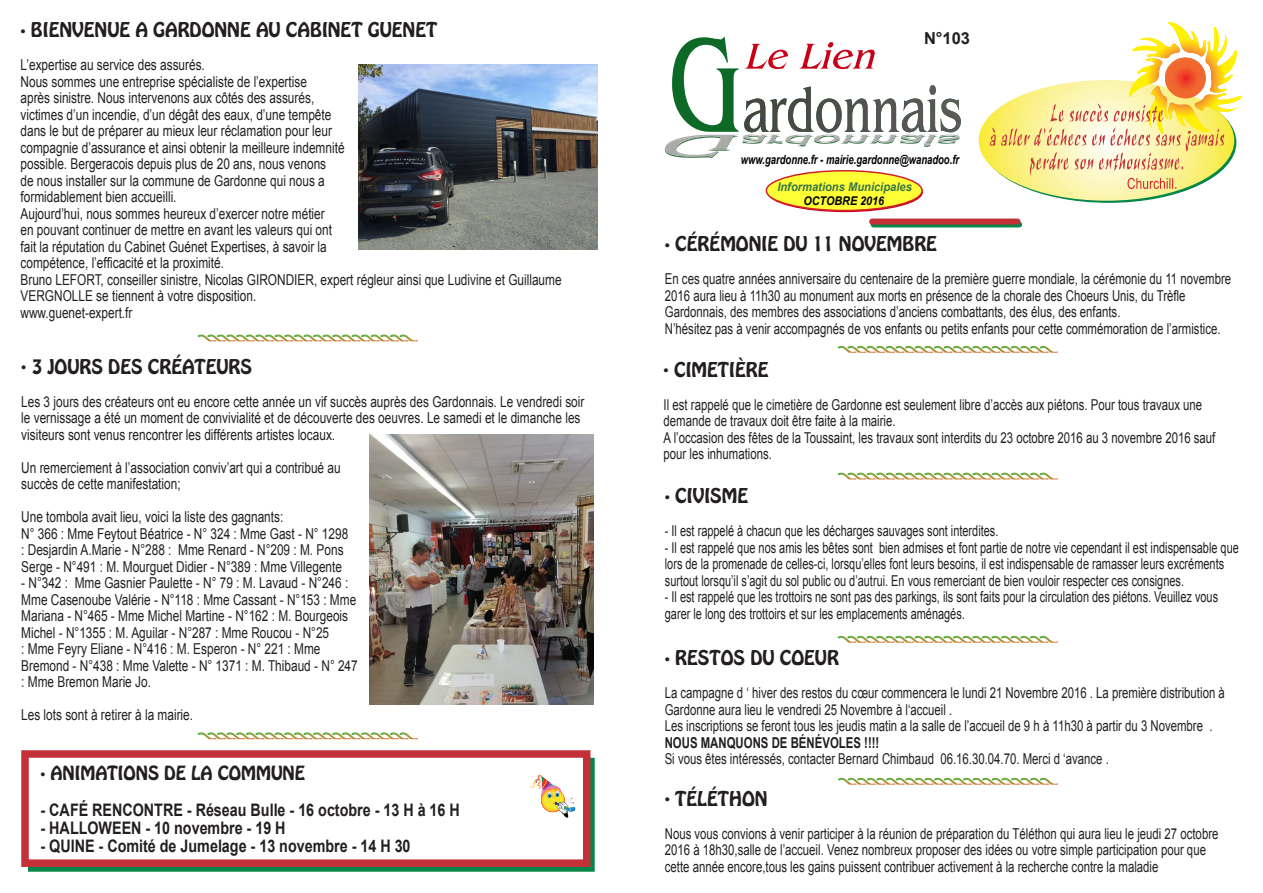
<style>
.page{position:relative;width:1263px;height:893px;background:#fff}
.page>*{position:absolute;margin:0;border:0;box-sizing:border-box;transform-origin:0 0}
.t1{font:18px "Hobo Std";color:#231f20}
.t2{font:700 17.25px "Arial";color:#231f20;scale:.83 1}
.t3{font:17.25px "Hobo Std";color:#231f20}
.t4{font:700 16.5px "Arial";color:#231f20}
.t5{font:15px/16.5px "Arial";color:#231f20;scale:.79 1}
.t6{font:15px/16.5px "Arial";color:#231f20;scale:.76 1}
.t7{font:15px/16.5px "Arial";color:#231f20;scale:.73 1}
.t8{font:700 15px "Arial";color:#231f20;scale:.76 1}
.t9{font:italic 700 12.6px "Arial";color:#000;scale:.75 1}
.t10{font:italic 700 12px "Arial";color:#387545;scale:.93 1}
.t11{font:italic 700 12px "Arial";color:#000;scale:.9 1}
</style>
<div class="page">
<svg style="left:664px;top:36px;width:297px;height:122px"></svg>
<svg style="left:767px;top:172px;width:156px;height:40px"></svg>
<div style="left:766px;top:171px;width:156px;height:39px;background:#ffff36;border-radius:50%"></div>
<div style="left:766px;top:170px;width:157px;height:41px;border:2px solid #d1232a;border-radius:50%"></div>
<div style="left:873px;top:221px;width:146px;height:6px;background:#068749"></div>
<div style="left:872px;top:219px;width:145px;height:6px;background:#c43038"></div>
<div style="left:28px;top:758px;width:567px;height:114px;border:8px solid #068749"></div>
<div style="left:21px;top:750px;width:569px;height:117px;background:#fff;border:8px solid #c43038"></div>
<svg style="left:529px;top:775px;width:46px;height:43px"></svg>
<img style="left:369px;top:434px;width:225px;height:270px">
<img style="left:358px;top:65px;width:239px;height:184px">
<svg style="left:979px;top:22px;width:263px;height:178px"></svg>
<svg style="left:838px;top:346px;width:220px;height:7px"></svg>
<svg style="left:838px;top:473px;width:220px;height:6px"></svg>
<svg style="left:198px;top:334px;width:220px;height:7px"></svg>
<svg style="left:198px;top:732px;width:220px;height:7px"></svg>
<svg style="left:837px;top:636px;width:220px;height:7px"></svg>
<svg style="left:838px;top:778px;width:220px;height:7px"></svg>
<p class="t1" style="left:21px;top:18px;width:418px">. BIENVENUE A GARDONNE AU CABINET GUENET</p>
<p class="t5" style="left:21px;top:57px;width:235px">L’expertise au service des assurés.</p>
<p class="t5" style="left:21px;top:74px;width:412px">Nous sommes une entreprise spécialiste de l’expertise<br>après sinistre. Nous intervenons aux côtés des assurés, victimes d’un incendie, d’un dégât des eaux, d’une tempête dans le but de préparer au mieux leur réclamation pour leur compagnie d’assurance et ainsi obtenir la meilleure indemnité possible. Bergeracois depuis plus de 20 ans, nous venons<br>de nous installer sur la commune de Gardonne qui nous a formidablement bien accueilli.</p>
<p class="t5" style="left:21px;top:206px;width:396px">Aujourd’hui, nous sommes heureux d’exercer notre métier en pouvant continuer de mettre en avant les valeurs qui ont fait la réputation du Cabinet Guénet Expertises, à savoir la compétence, l’efficacité et la proximité.</p>
<p class="t5" style="left:21px;top:272px;width:686px">Bruno LEFORT, conseiller sinistre, Nicolas GIRONDIER, expert régleur ainsi que Ludivine et Guillaume<br>VERGNOLLE se tiennent à votre disposition.</p>
<p class="t5" style="left:21px;top:305px;width:143px">www.guenet-expert.fr</p>
<p class="t1" style="left:21px;top:354px;width:232px">. 3 JOURS DES CRÉATEURS</p>
<p class="t5" style="left:21px;top:393px;width:714px">Les 3 jours des créateurs ont eu encore cette année un vif succès auprès des Gardonnais. Le vendredi soir le vernissage a été un moment de convivialité et de découverte des oeuvres. Le samedi et le dimanche les visiteurs sont venus rencontrer les différents artistes locaux.</p>
<p class="t5" style="left:21px;top:459px;width:406px">Un remerciement à l’association conviv’art qui a contribué au succès de cette manifestation;</p>
<p class="t5" style="left:21px;top:509px;width:333px">Une tombola avait lieu, voici la liste des gagnants:</p>
<p class="t5" style="left:21px;top:525px;width:415px">N° 366 : Mme Feytout Béatrice - N° 324 : Mme Gast - N° 1298 : Desjardin A.Marie - N°288 : Mme Renard - N°209 : M. Pons<br>Serge - N°491 : M. Mourguet Didier - N°389 : Mme Villegente</p>
<p class="t5" style="left:21px;top:575px;width:427px">- N°342 : Mme Gasnier Paulette - N° 79 : M. Lavaud - N°246 :<br>Mme Casenoube Valérie - N°118 : Mme Cassant - N°153 : Mme Mariana - N°465 - Mme Michel Martine - N°162 : M. Bourgeois Michel - N°1355 : M. Aguilar - N°287 : Mme Roucou - N°25<br>: Mme Feyry Eliane - N°416 : M. Esperon - N° 221 : Mme Bremond - N°438 : Mme Valette - N° 1371 : M. Thibaud - N° 247 : Mme Bremon Marie Jo.</p>
<p class="t5" style="left:21px;top:707px;width:219px">Les lots sont à retirer à la mairie.</p>
<p class="t3" style="left:41px;top:761px;width:266px">. ANIMATIONS DE LA COMMUNE</p>
<p class="t2" style="left:41px;top:799px;width:507px">- CAFÉ RENCONTRE - Réseau Bulle - 16 octobre - 13 H à 16 H</p>
<p class="t2" style="left:41px;top:817px;width:297px">- HALLOWEEN - 10 novembre - 19 H</p>
<p class="t2" style="left:41px;top:835px;width:447px">- QUINE - Comité de Jumelage - 13 novembre - 14 H 30</p>
<p class="t4" style="left:924px;top:28px;width:48px">N°103</p>
<p class="t9" style="left:741px;top:151px;width:293px">www.gardonne.fr - mairie.gardonne@wanadoo.fr</p>
<p class="t10" style="left:777px;top:179px;width:146px">Informations Municipales</p>
<p class="t11" style="left:803px;top:193px;width:91px">OCTOBRE 2016</p>
<p class="t1" style="left:665px;top:231px;width:274px">. CÉRÉMONIE DU 11 NOVEMBRE</p>
<p class="t6" style="left:665px;top:271px;width:747px">En ces quatre années anniversaire du centenaire de la première guerre mondiale, la cérémonie du 11 novembre<br>2016 aura lieu à 11h30 au monument aux morts en présence de la chorale des Choeurs Unis, du Trèfle<br>Gardonnais, des membres des associations d’anciens combattants, des élus, des enfants.</p>
<p class="t6" style="left:665px;top:320px;width:733px">N’hésitez pas à venir accompagnés de vos enfants ou petits enfants pour cette commémoration de l’armistice.</p>
<p class="t1" style="left:664px;top:357px;width:106px">. CIMETIÈRE</p>
<p class="t6" style="left:664px;top:397px;width:710px">Il est rappelé que le cimetière de Gardonne est seulement libre d’accès aux piétons. Pour tous travaux une demande de travaux doit être faite à la mairie.</p>
<p class="t6" style="left:664px;top:430px;width:727px">A l’occasion des fêtes de la Toussaint, les travaux sont interdits du 23 octobre 2016 au 3 novembre 2016 sauf pour les inhumations.</p>
<p class="t1" style="left:665px;top:483px;width:85px">. CIVISME</p>
<p class="t7" style="left:665px;top:523px;width:458px">- Il est rappelé à chacun que les décharges sauvages sont interdites.</p>
<p class="t7" style="left:665px;top:539px;width:788px">- Il est rappelé que nos amis les bêtes sont bien admises et font partie de notre vie cependant il est indispensable que lors de la promenade de celles-ci, lorsqu’elles font leurs besoins, il est indispensable de ramasser leurs excréments surtout lorsqu’il s’agit du sol public ou d’autrui. En vous remerciant de bien vouloir respecter ces consignes.</p>
<p class="t7" style="left:665px;top:589px;width:759px">- Il est rappelé que les trottoirs ne sont pas des parkings, ils sont faits pour la circulation des piétons. Veuillez vous garer le long des trottoirs et sur les emplacements aménagés.</p>
<p class="t1" style="left:665px;top:645px;width:176px">. RESTOS DU COEUR</p>
<p class="t6" style="left:665px;top:685px;width:738px">La campagne d ‘ hiver des restos du cœur commencera le lundi 21 Novembre 2016 . La première distribution à<br>Gardonne aura lieu le vendredi 25 Novembre à l‘accueil .</p>
<p class="t6" style="left:665px;top:718px;width:722px">Les inscriptions se feront tous les jeudis matin a la salle de l’accueil de 9 h à 11h30 à partir du 3 Novembre .</p>
<p class="t8" style="left:665px;top:732px;width:284px">NOUS MANQUONS DE BÉNÉVOLES !!!!</p>
<p class="t6" style="left:665px;top:751px;width:586px">Si vous êtes intéressés, contacter Bernard Chimbaud 06.16.30.04.70. Merci d ‘avance .</p>
<p class="t1" style="left:665px;top:786px;width:104px">. TÉLÉTHON</p>
<p class="t6" style="left:665px;top:826px;width:730px">Nous vous convions à venir participer à la réunion de préparation du Téléthon qui aura lieu le jeudi 27 octobre<br>2016 à 18h30,salle de l’accueil. Venez nombreux proposer des idées ou votre simple participation pour que cette année encore,tous les gains puissent contribuer activement à la recherche contre la maladie</p>
</div>
